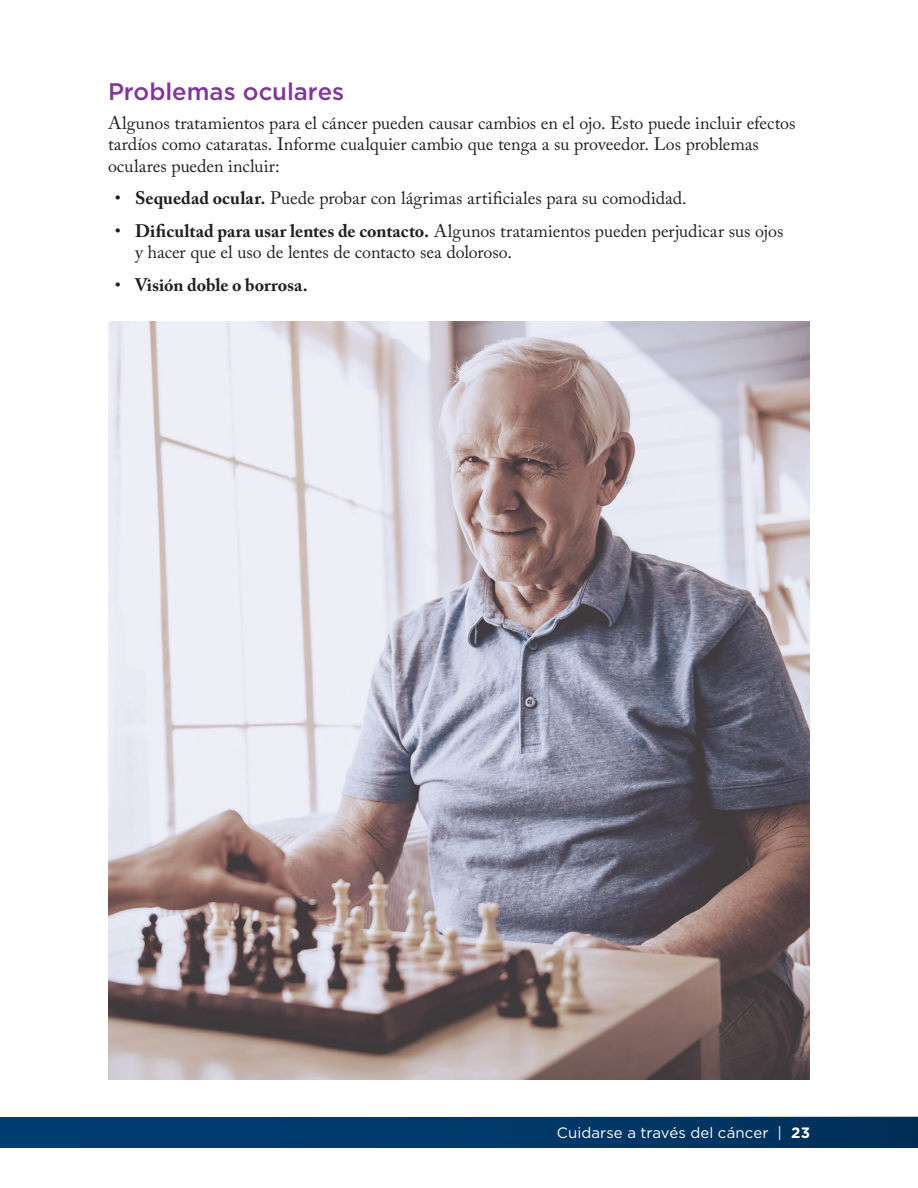
<style>
.page{position:relative;width:918px;height:1188px;background:#fff}
.page>*{position:absolute;margin:0;border:0;box-sizing:border-box;transform-origin:0 0}
.t1{font:500 24px "Gotham";color:#813699}
.Body{font:18px/21.6px "Adobe Caslon Pro";letter-spacing:-.005em;color:#231f20}
.t2{font:700 18px "Adobe Caslon Pro";letter-spacing:-.005em;color:#231f20}
.t3{font:15px "Gotham";letter-spacing:.005em;color:#fff}
.s1{font-weight:700}
.s2{font-weight:400}
</style>
<div class="page">
<div style="left:0;top:1117px;width:918px;height:31px;background:linear-gradient(to right,#003f76,#00315c)"></div>
<img style="left:108px;top:321px;width:702px;height:759px">
<p class="t1" style="left:108px;top:76px;width:238px">Problemas oculares</p>
<p class="Body" style="left:108px;top:112px;width:689px">Algunos tratamientos para el cáncer pueden causar cambios en el ojo. Esto puede incluir efectos tardíos como cataratas. Informe cualquier cambio que tenga a su proveedor. Los problemas oculares pueden incluir:</p>
<p class="Body" style="left:115px;top:187px;width:574px">• <span class="s1">Sequedad ocular.</span> Puede probar con lágrimas artificiales para su comodidad.</p>
<p class="Body" style="left:135px;top:220px;width:650px;text-indent:-20px">• <span class="s1">Dificultad para usar lentes de contacto.</span> Algunos tratamientos pueden perjudicar sus ojos y hacer que el uso de lentes de contacto sea doloroso.</p>
<p class="t2" style="left:115px;top:274px;width:195px"><span class="s2">•</span> Visión doble o borrosa.</p>
<p class="t3" style="left:557px;top:1123px;width:255px">Cuidarse a través del cáncer | <span class="s1">23</span></p>
</div>
